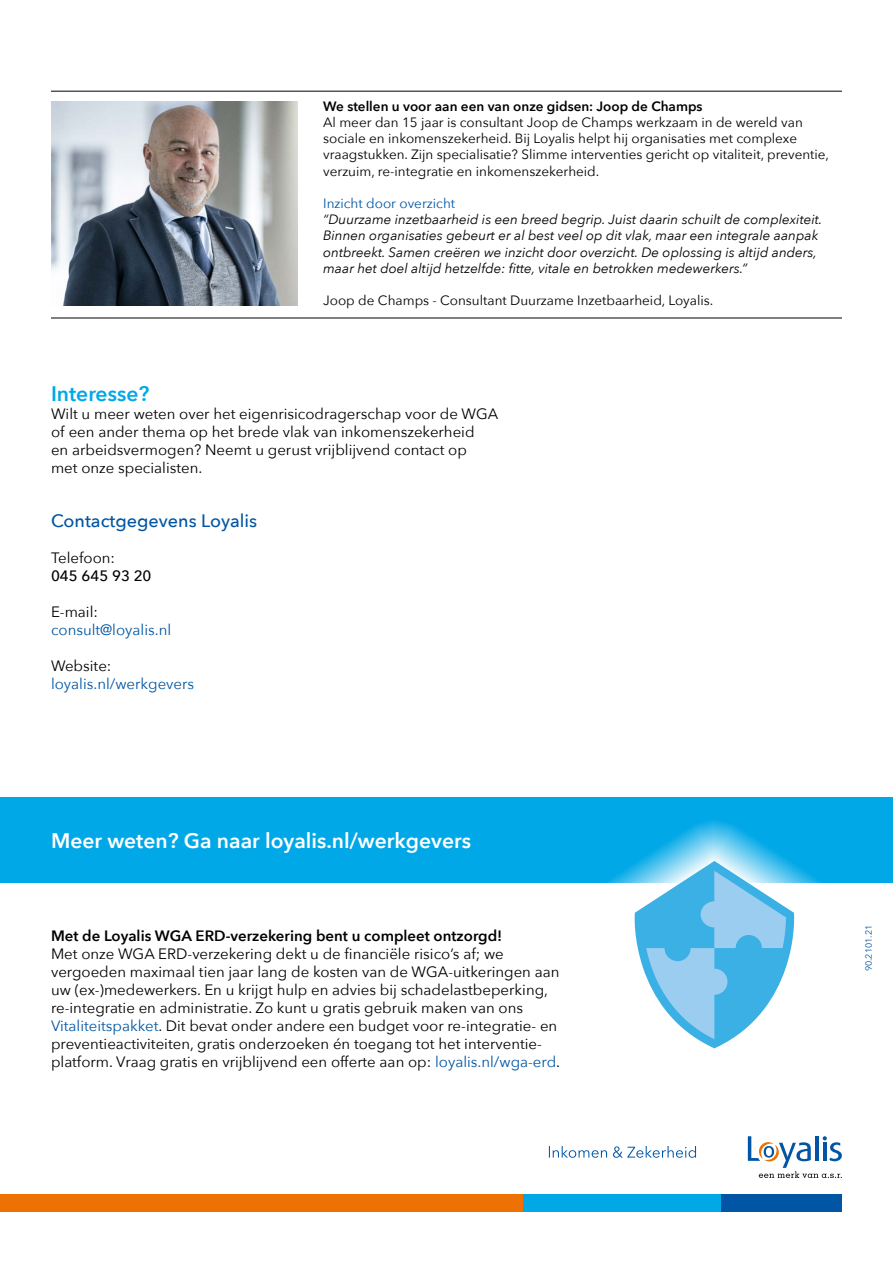
<style>
.page{position:relative;width:893px;height:1263px;background:#fff}
.page>*{position:absolute;margin:0;border:0;box-sizing:border-box;transform-origin:0 0}
.Onderdeel{font:600 21px "Avenir Next";color:#fff}
.Onderdeel-2{font:600 21px "Avenir Next";color:#00a8e7}
.Kopje{font:500 18px "Avenir Next";color:#0056a4}
.Body_over_2_kolommen{font:15px/18px "Avenir Next";color:#000}
.Body_over_2_kolommen-2{font:15px/18px "Avenir Next";color:#0056a4}
.Bodykopje_over_2_kol{font:600 15px "Avenir Next";color:#000}
.Body_over_2_kolommen-3{font:500 15px/18px "Avenir Next";color:#000}
.Body_over_2_kolommen-4{font:13.5px/16.2px "Avenir Next";color:#000}
.Body_over_2_kolommen-5{font:italic 13.5px/16.2px "Avenir Next";color:#000}
.Bodykopje_over_2_kol-2{font:600 13.5px "Avenir Next";color:#000}
.Body_over_2_kolommen-6{font:13.5px "Avenir Next";color:#0056a4}
.Bodytekst{font:9px "Avenir Next";color:#0056a4}
.s1{font-weight:400}
.s2{color:#000}
.s3{color:#0056a4}
</style>
<div class="page">
<div style="left:0;top:1195px;width:523px;height:17px;background:#ee7203"></div>
<div style="left:523px;top:1195px;width:199px;height:17px;background:#00a8e7"></div>
<div style="left:722px;top:1195px;width:120px;height:17px;background:#0056a4"></div>
<svg style="left:748px;top:1136px;width:94px;height:42px"></svg>
<svg style="left:549px;top:1146px;width:147px;height:12px"></svg>
<hr style="left:51px;top:91px;width:791px;height:1px;background:#000">
<hr style="left:51px;top:318px;width:791px;height:1px;background:#000">
<div style="left:0;top:797px;width:893px;height:85px;background:#00a8e7"></div>
<svg style="left:592px;top:820px;width:244px;height:229px"></svg>
<svg style="left:634px;top:861px;width:161px;height:187px"></svg>
<img style="left:51px;top:101px;width:247px;height:204px">
<p class="Bodykopje_over_2_kol-2" style="left:323px;top:94px;width:381px">We stellen u voor aan een van onze gidsen: Joop de Champs</p>
<p class="Body_over_2_kolommen-4" style="left:323px;top:114px;width:507px">Al meer dan 15 jaar is consultant Joop de Champs werkzaam in de wereld van sociale en inkomenszekerheid. Bij Loyalis helpt hij organisaties met complexe vraagstukken. Zijn specialisatie? Slimme interventies gericht op vitaliteit, preventie, verzuim, re-integratie en inkomenszekerheid.</p>
<p class="Body_over_2_kolommen-6" style="left:323px;top:192px;width:133px">Inzicht door overzicht</p>
<p class="Body_over_2_kolommen-5" style="left:323px;top:211px;width:501px">“Duurzame inzetbaarheid is een breed begrip. Juist daarin schuilt de complexiteit.<br>Binnen organisaties gebeurt er al best veel op dit vlak, maar een integrale aanpak ontbreekt. Samen creëren we inzicht door overzicht. De oplossing is altijd anders, maar het doel altijd hetzelfde: fitte, vitale en betrokken medewerkers.”</p>
<p class="Body_over_2_kolommen-4" style="left:323px;top:292px;width:392px">Joop de Champs - Consultant Duurzame Inzetbaarheid, Loyalis.</p>
<p class="Onderdeel-2" style="left:51px;top:375px;width:100px">Interesse?</p>
<p class="Body_over_2_kolommen" style="left:51px;top:404px;width:449px">Wilt u meer weten over het eigenrisicodragerschap voor de WGA of een ander thema op het brede vlak van inkomenszekerheid<br>en arbeidsvermogen? Neemt u gerust vrijblijvend contact op<br>met onze specialisten.</p>
<p class="Kopje" style="left:51px;top:505px;width:208px">Contactgegevens Loyalis</p>
<p class="Body_over_2_kolommen-3" style="left:51px;top:548px;width:102px"><span class="s1">Telefoon:<br></span>045 645 93 20</p>
<p class="Body_over_2_kolommen-2" style="left:51px;top:602px;width:122px"><span class="s2">E-mail: </span>consult@loyalis.nl</p>
<p class="Body_over_2_kolommen-2" style="left:51px;top:656px;width:145px"><span class="s2">Website: </span>loyalis.nl/werkgevers</p>
<p class="Onderdeel" style="left:51px;top:823px;width:421px">Meer weten? Ga naar loyalis.nl/werkgevers</p>
<p class="Bodykopje_over_2_kol" style="left:51px;top:922px;width:453px">Met de Loyalis WGA ERD-verzekering bent u compleet ontzorgd!</p>
<p class="Body_over_2_kolommen" style="left:51px;top:944px;width:511px">Met onze WGA ERD-verzekering dekt u de financiële risico’s af; we vergoeden maximaal tien jaar lang de kosten van de WGA-uitkeringen aan uw (ex-)medewerkers. En u krijgt hulp en advies bij schadelastbeperking, re-integratie en administratie. Zo kunt u gratis gebruik maken van ons <span class="s3">Vitaliteitspakket</span>. Dit bevat onder andere een budget voor re‑integratie- en preventieactiviteiten, gratis onderzoeken én toegang tot het interventie&shy;platform. Vraag gratis en vrijblijvend een offerte aan op: <span class="s3">loyalis.nl/wga-erd</span>.</p>
<p class="Bodytekst" style="left:861px;top:971px;width:48px;rotate:-90deg">90.2101.21</p>
</div>
